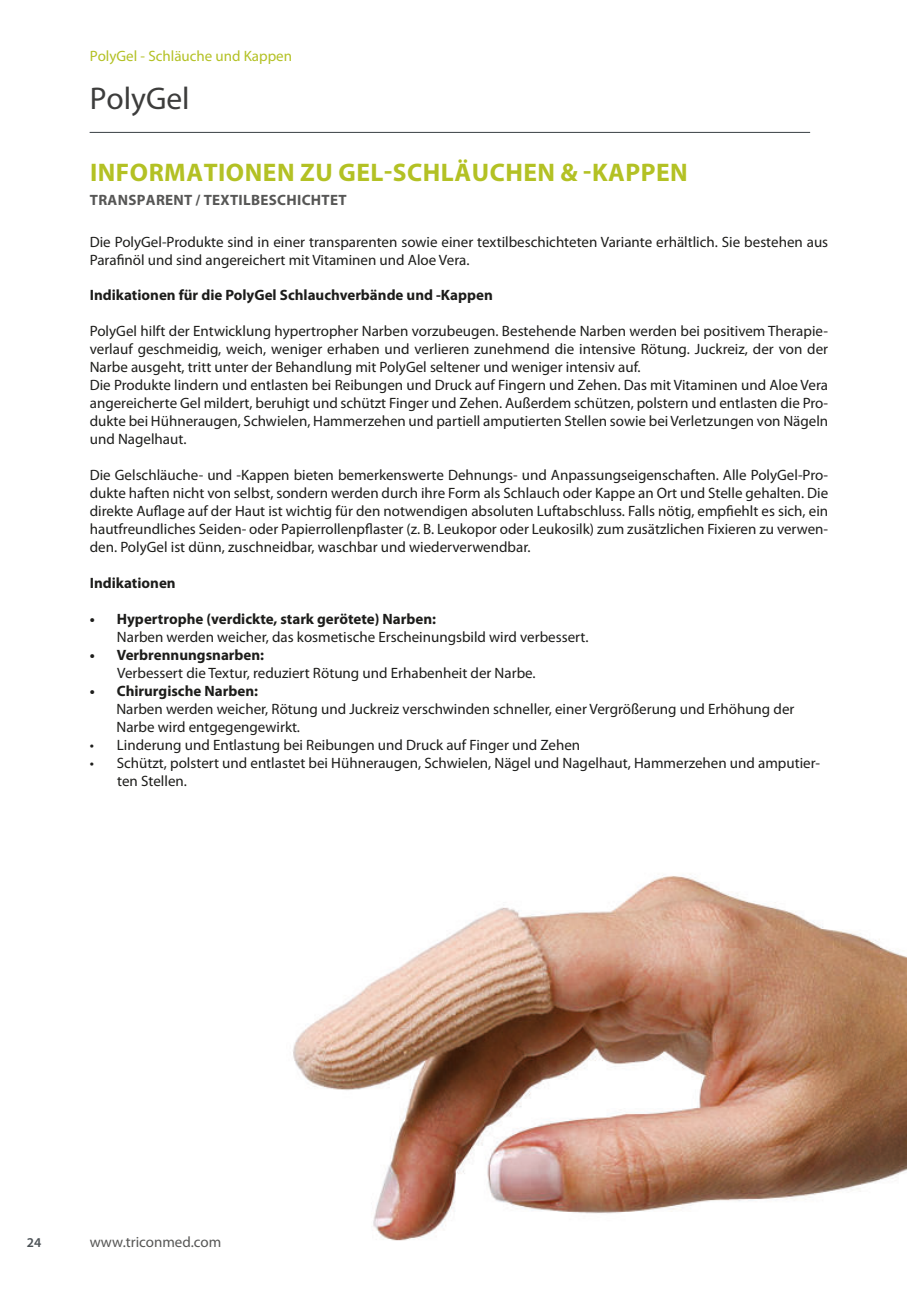
<style>
.page{position:relative;width:919px;height:1289px;background:#fff}
.page>*{position:absolute;margin:0;border:0;box-sizing:border-box;transform-origin:0 0}
.t1{font:31.5px "Myriad Pro";color:#3d3d3c}
.t2{font:700 25.5px "Myriad Pro";letter-spacing:.02em;color:#b3c124}
.t3{font:15px/18px "Myriad Pro";color:#1d1d1b}
.t4{font:700 15px "Myriad Pro";color:#1d1d1b}
.t5{font:700 15px "Myriad Pro";letter-spacing:.02em;color:#575756}
.t6{font:15px "Myriad Pro";color:#b3c124}
.t7{font:15px "Myriad Pro";color:#575756}
.t8{font:600 13.5px "Myriad Pro";color:#4b5155}
</style>
<div class="page">
<hr style="left:90px;top:132px;width:720px;height:1px;background:#4b5155">
<img style="left:293px;top:874px;width:613px;height:367px">
<p class="t6" style="left:90px;top:48px;width:204px">PolyGel - Schläuche und Kappen</p>
<h1 class="t1" style="left:90px;top:83px;width:101px">PolyGel</h1>
<h2 class="t2" style="left:90px;top:159px;width:599px">INFORMATIONEN ZU GEL-SCHLÄUCHEN &amp; -KAPPEN</h2>
<p class="t5" style="left:90px;top:192px;width:258px">TRANSPARENT / TEXTILBESCHICHTET</p>
<p class="t3" style="left:90px;top:233px;width:739px">Die PolyGel-Produkte sind in einer transparenten sowie einer textilbeschichteten Variante erhältlich. Sie bestehen aus<br>Parafinöl und sind angereichert mit Vitaminen und Aloe Vera.</p>
<p class="t4" style="left:90px;top:287px;width:404px">Indikationen für die PolyGel Schlauchverbände und -Kappen</p>
<p class="t3" style="left:90px;top:322px;width:740px">PolyGel hilft der Entwicklung hypertropher Narben vorzubeugen. Bestehende Narben werden bei positivem Therapie&shy;verlauf geschmeidig, weich, weniger erhaben und verlieren zunehmend die intensive Rötung. Juckreiz, der von der Narbe ausgeht, tritt unter der Behandlung mit PolyGel seltener und weniger intensiv auf.<br>Die Produkte lindern und entlasten bei Reibungen und Druck auf Fingern und Zehen. Das mit Vitaminen und Aloe Vera angereicherte Gel mildert, beruhigt und schützt Finger und Zehen. Außerdem schützen, polstern und entlasten die Pro&shy;dukte bei Hühneraugen, Schwielen, Hammerzehen und partiell amputierten Stellen sowie bei Verletzungen von Nägeln und Nagelhaut.</p>
<p class="t3" style="left:90px;top:466px;width:740px;text-align:justify">Die Gelschläuche- und -Kappen bieten bemerkenswerte Dehnungs- und Anpassungseigenschaften. Alle PolyGel-Pro&shy;dukte haften nicht von selbst, sondern werden durch ihre Form als Schlauch oder Kappe an Ort und Stelle gehalten. Die direkte Auflage auf der Haut ist wichtig für den notwendigen absoluten Luftabschluss. Falls nötig, empfiehlt es sich, ein hautfreundliches Seiden- oder Papierrollenpflaster (z. B. Leukopor oder Leukosilk) zum zusätzlichen Fixieren zu verwen&shy;den. PolyGel ist dünn, zuschneidbar, waschbar und wiederverwendbar.</p>
<p class="t4" style="left:90px;top:575px;width:87px">Indikationen</p>
<p class="t4" style="left:90px;top:611px;width:348px">• Hypertrophe (verdickte, stark gerötete) Narben:</p>
<p class="t3" style="left:117px;top:628px;width:473px">Narben werden weicher, das kosmetische Erscheinungsbild wird verbessert.</p>
<p class="t4" style="left:90px;top:647px;width:176px">• Verbrennungsnarben:</p>
<p class="t3" style="left:117px;top:664px;width:420px">Verbessert die Textur, reduziert Rötung und Erhabenheit der Narbe.</p>
<p class="t4" style="left:90px;top:683px;width:170px">• Chirurgische Narben:</p>
<p class="t3" style="left:116px;top:700px;width:679px">Narben werden weicher, Rötung und Juckreiz verschwinden schneller, einer Vergrößerung und Erhöhung der<br>Narbe wird entgegengewirkt.</p>
<p class="t3" style="left:90px;top:736px;width:492px">• Linderung und Entlastung bei Reibungen und Druck auf Finger und Zehen</p>
<p class="t3" style="left:117px;top:754px;width:704px;text-indent:-27px">• Schützt, polstert und entlastet bei Hühneraugen, Schwielen, Nägel und Nagelhaut, Hammerzehen und amputier&shy;ten Stellen.</p>
<p class="t8" style="left:27px;top:1234px;width:16px">24</p>
<p class="t7" style="left:90px;top:1232px;width:133px">www.triconmed.com</p>
</div>
